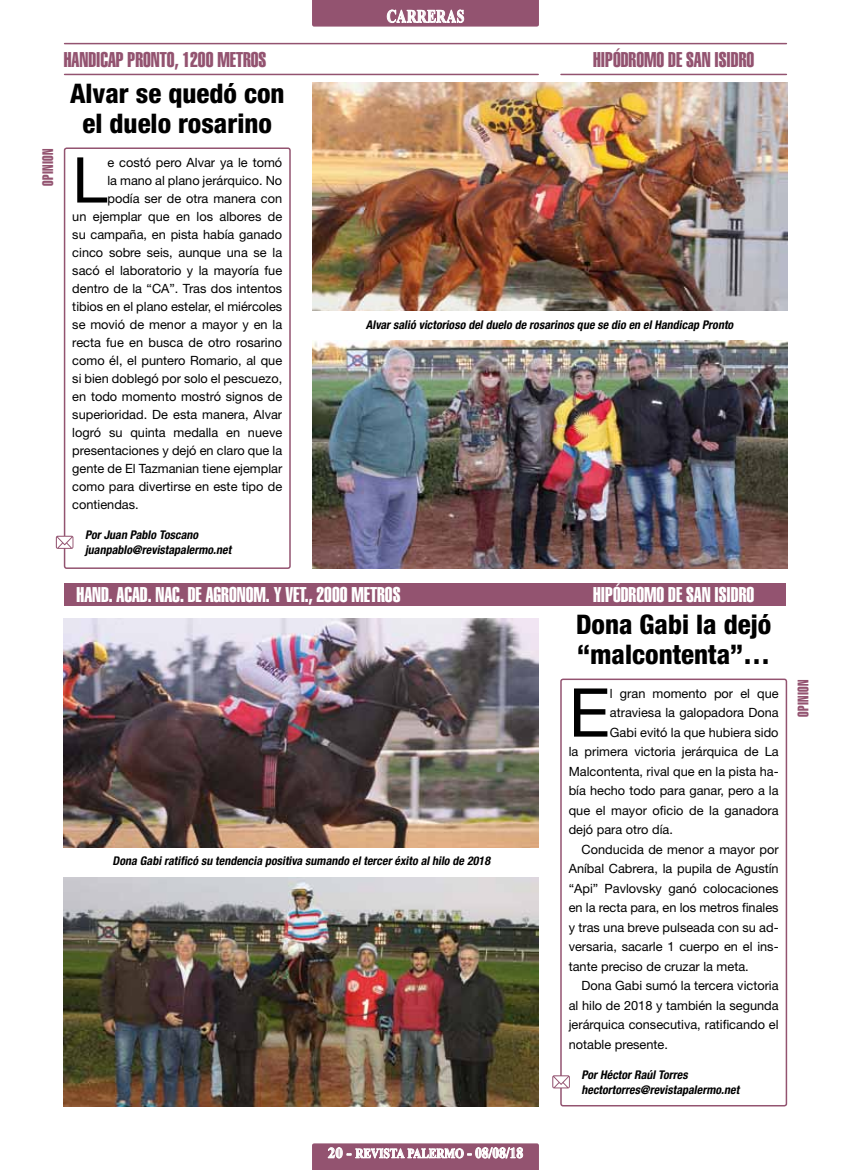
<style>
.page{position:relative;width:851px;height:1170px;background:#fff}
.page>*{position:absolute;margin:0;border:0;box-sizing:border-box;transform-origin:0 0}
.t1{font:67.35px "Helvetica Neue LT Std";color:#000}
.t2{font:63.15px "Helvetica Neue LT Std";color:#000}
.t3{font:800 condensed 27px/30px "Helvetica Neue LT Std";color:#000;text-align:center}
.t4{font:21px "Helvetica LT Std Extra Comp";color:#fff}
.t5{font:21px "Helvetica LT Std Extra Comp";color:#935370}
.t6{font:700 18px "Times New Roman";letter-spacing:.04em;color:#fff;scale:.75 1}
.t7{font:15px "Helvetica LT Std Extra Comp";letter-spacing:.025em;color:#935370}
.t8{font:700 13.5px "Times New Roman";color:#fff;scale:.83 1}
.t9{font:12.75px "Helvetica Neue LT Std";color:#000}
.t10{font:italic 700 condensed 12px/15px "Helvetica Neue LT Std";color:#000}
.s1{font-size:15px}
</style>
<div class="page">
<div style="left:64px;top:147px;width:227px;height:422px;border:2px solid #935370;border-radius:2px"></div>
<div style="left:560px;top:678px;width:227px;height:428px;border:2px solid #935370;border-radius:2px"></div>
<hr style="left:65px;top:74px;width:473px;height:1px;background:#935370">
<hr style="left:65px;top:43px;width:721px;height:1px;background:#935370">
<hr style="left:561px;top:74px;width:225px;height:1px;background:#935370">
<svg style="left:56px;top:535px;width:17px;height:14px"></svg>
<svg style="left:552px;top:1075px;width:17px;height:13px"></svg>
<div style="left:64px;top:583px;width:721px;height:22px;background:#935370"></div>
<svg style="left:312px;top:1143px;width:227px;height:26px;background:#a7738a"></svg>
<svg style="left:312px;top:0;width:227px;height:27px;background:#9d637d"></svg>
<img style="left:64px;top:618px;width:475px;height:228px">
<img style="left:312px;top:82px;width:475px;height:229px">
<img style="left:312px;top:340px;width:475px;height:229px">
<img style="left:64px;top:877px;width:475px;height:229px">
<p class="t7" style="left:39px;top:186px;width:39px;rotate:-90deg">OPINION</p>
<h3 class="t6" style="left:386px;top:4px;width:105px">CARRERAS</h3>
<h3 class="t5" style="left:64px;top:47px;width:204px">HANDICAP PRONTO, 1200 METROS</h3>
<h3 class="t5" style="left:593px;top:47px;width:162px">HIPÓDROMO DE SAN ISIDRO</h3>
<h3 class="t3" style="left:70px;top:78px;width:216px">Alvar se quedó con el duelo rosarino</h3>
<h2 class="t2" style="left:72px;top:142px;width:37px">L</h2>
<p class="t9" style="left:107px;top:154px;width:176px">e costó pero Alvar ya le tomó</p>
<p class="t9" style="left:107px;top:172px;width:176px">la mano al plano jerárquico. No</p>
<p class="t9" style="left:107px;top:190px;width:176px">podía ser de otra manera con</p>
<p class="t9" style="left:72px;top:208px;width:211px">un ejemplar que en los albores de</p>
<p class="t9" style="left:72px;top:226px;width:211px">su campaña, en pista había ganado</p>
<p class="t9" style="left:72px;top:244px;width:211px">cinco sobre seis, aunque una se la</p>
<p class="t9" style="left:72px;top:262px;width:211px">sacó el laboratorio y la mayoría fue</p>
<p class="t9" style="left:72px;top:280px;width:211px">dentro de la “CA”. Tras dos intentos</p>
<p class="t9" style="left:72px;top:298px;width:211px">tibios en el plano estelar, el miércoles</p>
<p class="t9" style="left:72px;top:316px;width:211px">se movió de menor a mayor y en la</p>
<p class="t9" style="left:72px;top:334px;width:211px">recta fue en busca de otro rosarino</p>
<p class="t9" style="left:72px;top:352px;width:211px">como él, el puntero Romario, al que</p>
<p class="t9" style="left:72px;top:370px;width:211px">si bien doblegó por solo el pescuezo,</p>
<p class="t9" style="left:72px;top:388px;width:211px">en todo momento mostró signos de</p>
<p class="t9" style="left:72px;top:406px;width:211px">superioridad. De esta manera, Alvar</p>
<p class="t9" style="left:72px;top:424px;width:211px">logró su quinta medalla en nueve</p>
<p class="t9" style="left:72px;top:442px;width:211px">presentaciones y dejó en claro que la</p>
<p class="t9" style="left:72px;top:460px;width:211px">gente de El Tazmanian tiene ejemplar</p>
<p class="t9" style="left:72px;top:478px;width:211px">como para divertirse en este tipo de</p>
<p class="t9" style="left:72px;top:496px;width:68px">contiendas.</p>
<p class="t10" style="left:85px;top:527px;width:150px">PorJuan Pablo Toscano juanpablo@revistapalermo.net</p>
<p class="t10" style="left:366px;top:317px;width:371px">Alvarsalió victorioso delduelo de rosarinos que se dio en elHandicap Pronto</p>
<h3 class="t4" style="left:77px;top:582px;width:325px">HAND. ACAD. NAC. DE AGRONOM. Y VET., 2000 METROS</h3>
<h3 class="t4" style="left:593px;top:582px;width:162px">HIPÓDROMO DE SAN ISIDRO</h3>
<p class="t10" style="left:113px;top:853px;width:381px">Dona Gabiratificó su tendencia positiva sumando elterceréxito alhilo de 2018</p>
<h3 class="t3" style="left:576px;top:609px;width:197px;text-align:left">Dona Gabi la dejó “malcontenta”…</h3>
<h1 class="t1" style="left:568px;top:672px;width:43px">E</h1>
<p class="t9" style="left:610px;top:685px;width:170px">l gran momento por el que</p>
<p class="t9" style="left:610px;top:705px;width:170px">atraviesa la galopadora Dona</p>
<p class="t9" style="left:610px;top:724px;width:170px">Gabi evitó la que hubiera sido</p>
<p class="t9" style="left:568px;top:744px;width:211px">la primera victoria jerárquica de La</p>
<p class="t9" style="left:568px;top:763px;width:211px">Malcontenta, rival que en la pista ha-</p>
<p class="t9" style="left:568px;top:783px;width:211px">bía hecho todo para ganar, pero a la</p>
<p class="t9" style="left:568px;top:802px;width:211px">que el mayor oficio de la ganadora</p>
<p class="t9" style="left:568px;top:822px;width:106px">dejó para otro día.</p>
<p class="t9" style="left:581px;top:841px;width:199px">Conducida de menor a mayor por</p>
<p class="t9" style="left:568px;top:860px;width:211px">Aníbal Cabrera, la pupila de Agustín</p>
<p class="t9" style="left:568px;top:880px;width:211px">“Api” Pavlovsky ganó colocaciones</p>
<p class="t9" style="left:568px;top:899px;width:211px">en la recta para, en los metros finales</p>
<p class="t9" style="left:568px;top:919px;width:211px">y tras una breve pulseada con su ad-</p>
<p class="t9" style="left:568px;top:938px;width:211px">versaria, sacarle 1 cuerpo en el ins-</p>
<p class="t9" style="left:568px;top:958px;width:181px">tante preciso de cruzar la meta.</p>
<p class="t9" style="left:581px;top:977px;width:198px">Dona Gabi sumó la tercera victoria</p>
<p class="t9" style="left:568px;top:997px;width:211px">al hilo de 2018 y también la segunda</p>
<p class="t9" style="left:568px;top:1016px;width:211px">jerárquica consecutiva, ratificando el</p>
<p class="t9" style="left:568px;top:1036px;width:101px">notable presente.</p>
<p class="t10" style="left:581px;top:1066px;width:162px">PorHéctorRaúlTorres hectortorres@revistapalermo.net</p>
<p class="t7" style="left:794px;top:717px;width:39px;rotate:-90deg">OPINION</p>
<p class="t8" style="left:328px;top:1143px;width:237px"><span class="s1">20 -</span> REVISTA PALERMO <span class="s1">- 08/08/18</span></p>
</div>
